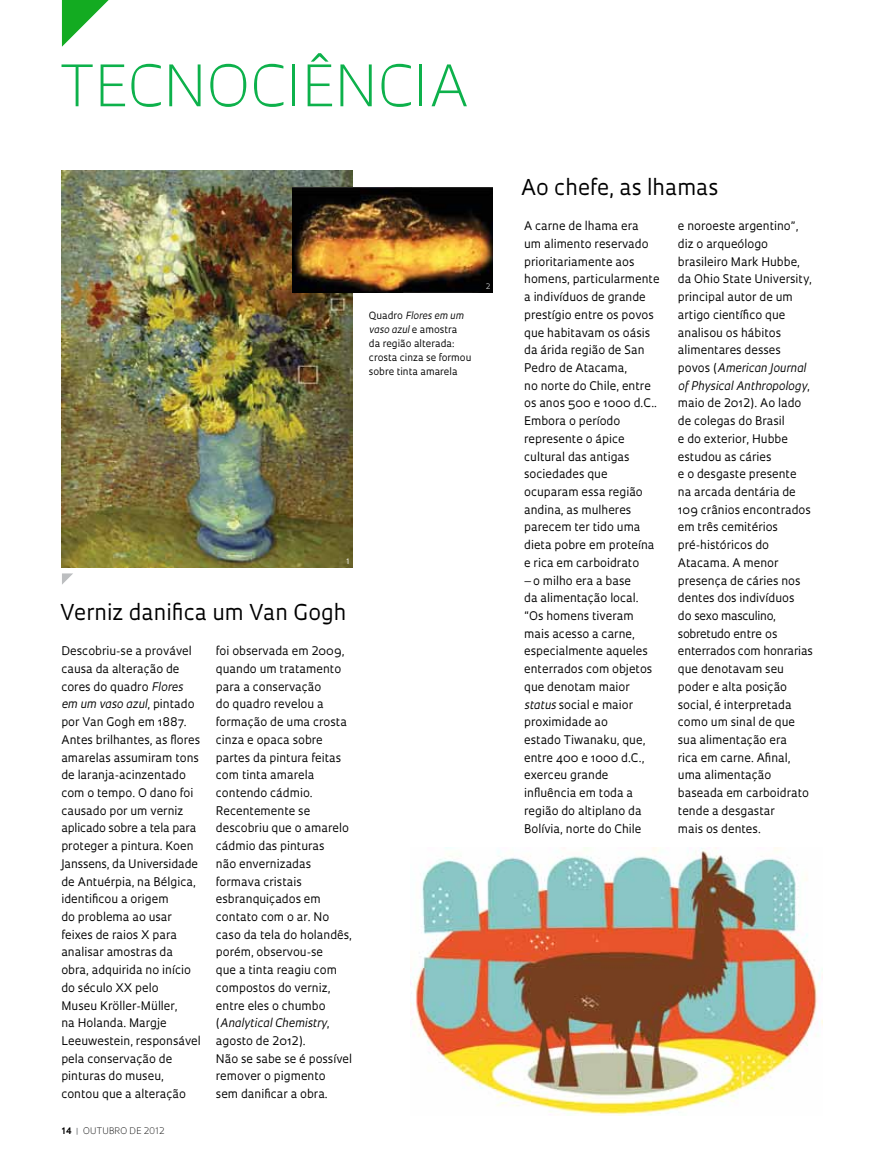
<style>
.page{position:relative;width:885px;height:1169px;background:#fff}
.page>*{position:absolute;margin:0;border:0;box-sizing:border-box;transform-origin:0 0}
.t1{font:300 55.5px "Oculum";letter-spacing:.005em;color:#0db14b}
.t2{font:21.3px "Oculum";color:#000}
.t3{font:11.55px/17.7px "Oculum";color:#000}
.t4{font:9.75px/14.1px "Oculum";color:#000}
.t5{font:300 8.7px "Oculum";letter-spacing:.015em;color:#000}
.t6{font:7.35px "Oculum";color:#fff}
.t7{font:7.35px "Oculum";color:#bcbec0}
.s1{font-style:italic}
.s2{font-weight:700}
.s3{font-weight:700;color:#939598}
</style>
<div class="page">
<svg style="left:62px;top:0;width:47px;height:47px"></svg>
<svg style="left:62px;top:573px;width:11px;height:11px"></svg>
<img style="left:62px;top:171px;width:290px;height:396px">
<img style="left:293px;top:188px;width:200px;height:104px">
<img style="left:411px;top:847px;width:412px;height:268px">
<h1 class="t1" style="left:60px;top:48px;width:411px">TECNOCIÊNCIA</h1>
<p class="t4" style="left:369px;top:308px;width:104px">Quadro <span class="s1">Flores em um vaso azul</span> e amostra<br>da região alterada: crosta cinza se formou sobre tinta amarela</p>
<p class="t7" style="left:486px;top:282px;width:6px">2</p>
<p class="t6" style="left:347px;top:556px;width:5px">1</p>
<h2 class="t2" style="left:60px;top:598px;width:288px">Verniz danifica um Van Gogh</h2>
<p class="t3" style="left:216px;top:642px;width:138px">foi observada em 2009, quando um tratamento para a conservação<br>do quadro revelou a formação de uma crosta cinza e opaca sobre partes da pintura feitas com tinta amarela contendo cádmio.<br>Recentemente se descobriu que o amarelo cádmio das pinturas<br>não envernizadas formava cristais esbranquiçados em contato com o ar. No caso da tela do holandês, porém, observou-se<br>que a tinta reagiu com compostos do verniz, entre eles o chumbo (<span class="s1">Analytical Chemistry</span>, agosto de 2012).<br>Não se sabe se é possível remover o pigmento<br>sem danificar a obra.</p>
<p class="t3" style="left:61px;top:642px;width:141px">Descobriu-se a provável causa da alteração de cores do quadro <span class="s1">Flores em um vaso azul</span>, pintado por Van Gogh em 1887.<br>Antes brilhantes, as flores amarelas assumiram tons de laranja-acinzentado com o tempo. O dano foi causado por um verniz aplicado sobre a tela para proteger a pintura. Koen<br>Janssens, da Universidade de Antuérpia, na Bélgica, identificou a origem<br>do problema ao usar feixes de raios X para analisar amostras da obra, adquirida no início do século XX pelo<br>Museu Kröller-Müller,<br>na Holanda. Margje<br>Leeuwestein, responsável pela conservação de pinturas do museu, contou que a alteração</p>
<p class="t5" style="left:62px;top:1124px;width:104px"><span class="s2">14</span> <span class="s3">|</span> OUTUBRO DE 2012</p>
<h2 class="t2" style="left:521px;top:173px;width:199px">Ao chefe, as lhamas</h2>
<p class="t3" style="left:524px;top:217px;width:137px">A carne de lhama era<br>um alimento reservado prioritariamente aos homens, particularmente a indivíduos de grande prestígio entre os povos que habitavam os oásis da árida região de San<br>Pedro de Atacama,<br>no norte do Chile, entre os anos 500 e 1000 d.C..<br>Embora o período represente o ápice cultural das antigas sociedades que ocuparam essa região andina, as mulheres parecem ter tido uma dieta pobre em proteína e rica em carboidrato</p>
<p class="t3" style="left:524px;top:571px;width:130px">– o milho era a base<br>da alimentação local. “Os homens tiveram mais acesso a carne, especialmente aqueles enterrados com objetos que denotam maior <span class="s1">status</span> social e maior proximidade ao<br>estado Tiwanaku, que, entre 400 e 1000 d.C., exerceu grande influência em toda a região do altiplano da<br>Bolívia, norte do Chile</p>
<p class="t3" style="left:678px;top:217px;width:137px">e noroeste argentino”, diz o arqueólogo brasileiro Mark Hubbe, da Ohio State University, principal autor de um artigo científico que analisou os hábitos alimentares desses povos (<span class="s1">American Journal of Physical Anthropology</span>, maio de 2012). Ao lado de colegas do Brasil<br>e do exterior, Hubbe estudou as cáries<br>e o desgaste presente na arcada dentária de<br>109 crânios encontrados em três cemitérios pré-históricos do<br>Atacama. A menor presença de cáries nos dentes dos indivíduos<br>do sexo masculino, sobretudo entre os enterrados com honrarias que denotavam seu poder e alta posição social, é interpretada como um sinal de que sua alimentação era<br>rica em carne. Afinal, uma alimentação baseada em carboidrato tende a desgastar<br>mais os dentes.</p>
</div>
